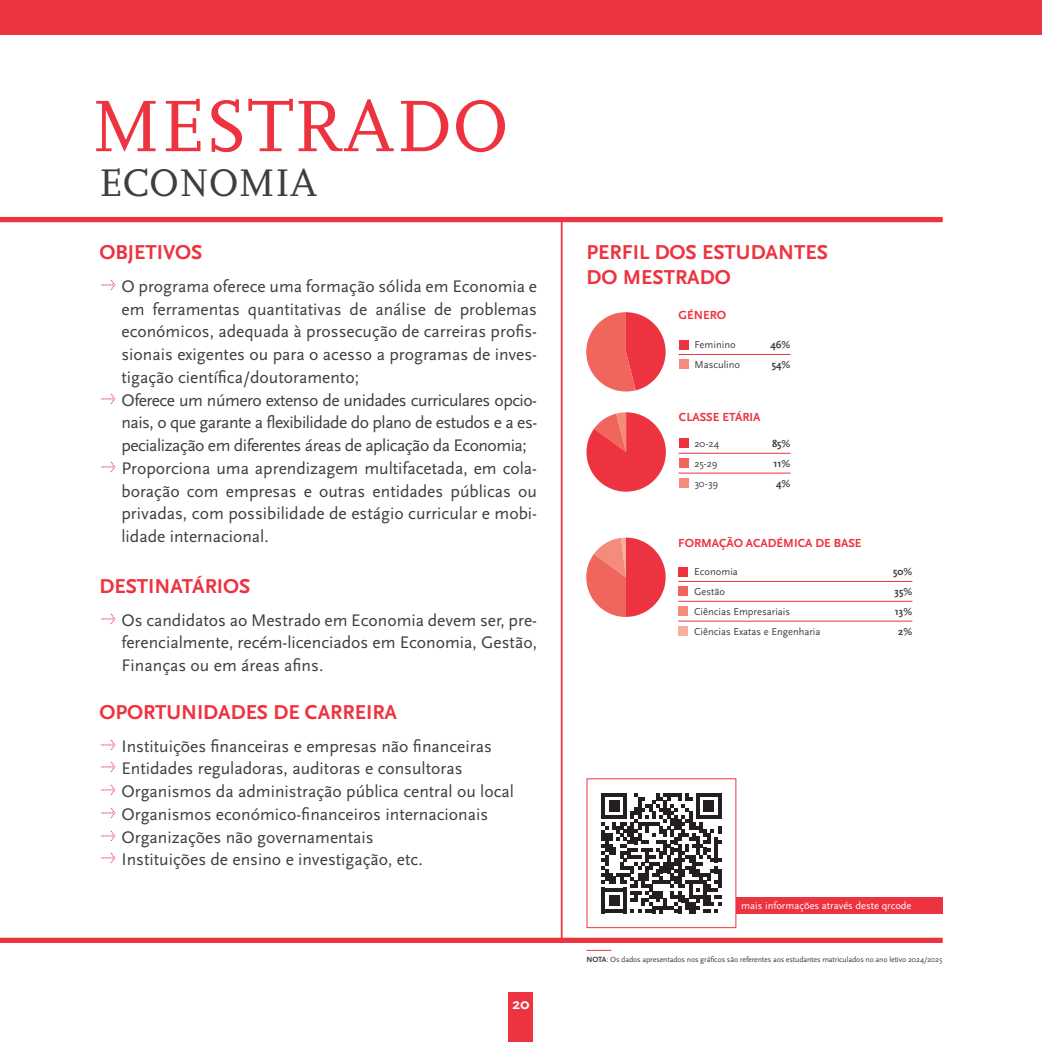
<style>
.page{position:relative;width:1042px;height:1042px;background:#fff}
.page>*{position:absolute;margin:0;border:0;box-sizing:border-box;transform-origin:0 0}
.t1{font:76.12px "Scala";color:#ee3340}
.t2{font:40.25px "Scala";color:#3e3e3f}
.t3{font:700 21px/25.2px "Scala Sans Pro";color:#ee3340}
.t4{font:17.5px/22.8px "Scala Sans Pro";color:#3e3e3f}
.t5{font:700 15.75px "Scala Sans Pro";color:#fff}
.t6{font:700 12.25px "Scala Sans Pro";color:#ee3340}
.t7{font:10.5px "Scala Sans Pro";color:#3e3e3f}
.t8{font:10.5px "Scala Sans Pro";color:#fff}
.t9{font:700 10.5px "Scala Sans Pro";color:#3e3e3f}
.t10{font:7.88px "Scala Sans Pro";letter-spacing:-.015em;color:#3e3e3f}
.s1{font-weight:700}
</style>
<div class="page">
<div style="left:508px;top:992px;width:25px;height:50px;background:#ee3340"></div>
<svg style="left:678px;top:581px;width:16px;height:1px"></svg>
<hr style="left:694px;top:581px;width:190px;height:1px;background:#ee3340">
<svg style="left:884px;top:581px;width:28px;height:1px"></svg>
<svg style="left:678px;top:601px;width:16px;height:1px"></svg>
<hr style="left:694px;top:601px;width:190px;height:1px;background:#ee3340">
<svg style="left:884px;top:601px;width:28px;height:1px"></svg>
<svg style="left:678px;top:621px;width:16px;height:1px"></svg>
<hr style="left:694px;top:621px;width:190px;height:1px;background:#ee3340">
<svg style="left:884px;top:621px;width:28px;height:1px"></svg>
<div style="left:678px;top:566px;width:10px;height:10px;background:#ee3340"></div>
<div style="left:678px;top:586px;width:10px;height:10px;background:#f1665c"></div>
<div style="left:678px;top:606px;width:10px;height:10px;background:#f48c7c"></div>
<div style="left:678px;top:626px;width:10px;height:10px;background:#f9af9f"></div>
<svg style="left:678px;top:354px;width:16px;height:1px"></svg>
<hr style="left:694px;top:354px;width:75px;height:1px;background:#ee3340">
<svg style="left:769px;top:354px;width:21px;height:1px"></svg>
<div style="left:678px;top:339px;width:10px;height:10px;background:#ee3340"></div>
<div style="left:678px;top:359px;width:10px;height:10px;background:#f48c7c"></div>
<svg style="left:678px;top:453px;width:16px;height:1px"></svg>
<hr style="left:694px;top:453px;width:74px;height:1px;background:#ee3340">
<svg style="left:768px;top:453px;width:22px;height:1px"></svg>
<svg style="left:678px;top:473px;width:16px;height:1px"></svg>
<hr style="left:694px;top:473px;width:74px;height:1px;background:#ee3340">
<svg style="left:768px;top:473px;width:22px;height:1px"></svg>
<div style="left:678px;top:438px;width:10px;height:10px;background:#ee3340"></div>
<div style="left:678px;top:458px;width:10px;height:10px;background:#f1665c"></div>
<div style="left:678px;top:478px;width:10px;height:10px;background:#f48c7c"></div>
<div style="left:736px;top:896px;width:207px;height:17px;background:#ee3340"></div>
<div style="left:0;top:217px;width:943px;height:5px;background:#ee3340"></div>
<div style="left:0;top:937px;width:943px;height:6px;background:#ee3340"></div>
<div style="left:0;top:0;width:1042px;height:35px;background:#ee3340"></div>
<hr style="left:561px;top:220px;width:1px;height:723px;background:#ee3340">
<svg style="left:586px;top:950px;width:25px;height:1px"></svg>
<svg style="left:601px;top:793px;width:120px;height:120px"></svg>
<svg style="left:586px;top:312px;width:80px;height:79px"></svg>
<svg style="left:586px;top:412px;width:80px;height:80px"></svg>
<svg style="left:586px;top:537px;width:79px;height:80px"></svg>
<h1 class="t1" style="left:92px;top:85px;width:418px">MESTRADO</h1>
<h2 class="t2" style="left:99px;top:161px;width:220px">ECONOMIA</h2>
<p class="t3" style="left:99px;top:240px;width:105px">OBJETIVOS</p>
<p class="t4" style="left:121px;top:275px;width:417px">O programa oferece uma formação sólida em Economia e em ferramentas quantitativas de análise de problemas económicos, adequada à prossecução de carreiras profis&shy;sionais exigentes ou para o acesso a programas de inves&shy;tigação científica/doutoramento;<br>Oferece um número extenso de unidades curriculares opcio&shy;nais, o que garante a flexibilidade do plano de estudos e a es&shy;pecialização em diferentes áreas de aplicação da Economia; Proporciona uma aprendizagem multifacetada, em cola&shy;boração com empresas e outras entidades públicas ou privadas, com possibilidade de estágio curricular e mobi&shy;lidade internacional.</p>
<p class="t3" style="left:99px;top:574px;width:153px">DESTINATÁRIOS</p>
<p class="t4" style="left:121px;top:608px;width:417px;text-align:justify">Os candidatos ao Mestrado em Economia devem ser, pre&shy;ferencialmente, recém-licenciados em Economia, Gestão, Finanças ou em áreas afins.</p>
<p class="t3" style="left:99px;top:700px;width:299px">OPORTUNIDADES DE CARREIRA</p>
<p class="t4" style="left:121px;top:734px;width:394px">Instituições financeiras e empresas não financeiras Entidades reguladoras, auditoras e consultoras Organismos da administração pública central ou local Organismos económico-financeiros internacionais Organizações não governamentais<br>Instituições de ensino e investigação, etc.</p>
<p class="t5" style="left:512px;top:994px;width:18px">20</p>
<p class="t3" style="left:586px;top:240px;width:243px">PERFIL DOS ESTUDANTES<br>DO MESTRADO</p>
<p class="t6" style="left:678px;top:308px;width:49px">GÉNERO</p>
<p class="t7" style="left:694px;top:339px;width:43px">Feminino</p>
<p class="t9" style="left:770px;top:339px;width:22px">46%</p>
<p class="t7" style="left:694px;top:359px;width:47px">Masculino</p>
<p class="t9" style="left:772px;top:359px;width:20px">54%</p>
<p class="t6" style="left:679px;top:410px;width:83px">CLASSE ETÁRIA</p>
<p class="t7" style="left:694px;top:438px;width:26px">20-24</p>
<p class="t9" style="left:772px;top:438px;width:20px">85%</p>
<p class="t7" style="left:694px;top:457px;width:25px">25-29</p>
<p class="t9" style="left:773px;top:457px;width:19px">11%</p>
<p class="t7" style="left:694px;top:477px;width:25px">30-39</p>
<p class="t9" style="left:776px;top:477px;width:16px">4%</p>
<p class="t6" style="left:678px;top:535px;width:185px">FORMAÇÃO ACADÉMICA DE BASE</p>
<p class="t7" style="left:694px;top:566px;width:45px">Economia</p>
<p class="t9" style="left:893px;top:566px;width:21px">50%</p>
<p class="t7" style="left:694px;top:586px;width:32px">Gestão</p>
<p class="t9" style="left:894px;top:586px;width:19px">35%</p>
<p class="t7" style="left:694px;top:605px;width:97px">Ciências Empresariais</p>
<p class="t9" style="left:895px;top:605px;width:19px">13%</p>
<p class="t7" style="left:694px;top:625px;width:128px">Ciências Exatas e Engenharia</p>
<p class="t9" style="left:898px;top:625px;width:16px">2%</p>
<p class="t8" style="left:741px;top:899px;width:172px">mais informações através deste qrcode</p>
<p class="t10" style="left:586px;top:955px;width:357px"><span class="s1">NOTA</span>: Os dados apresentados nos gráficos são referentes aos estudantes matriculados no ano letivo 2024/2025</p>
</div>
